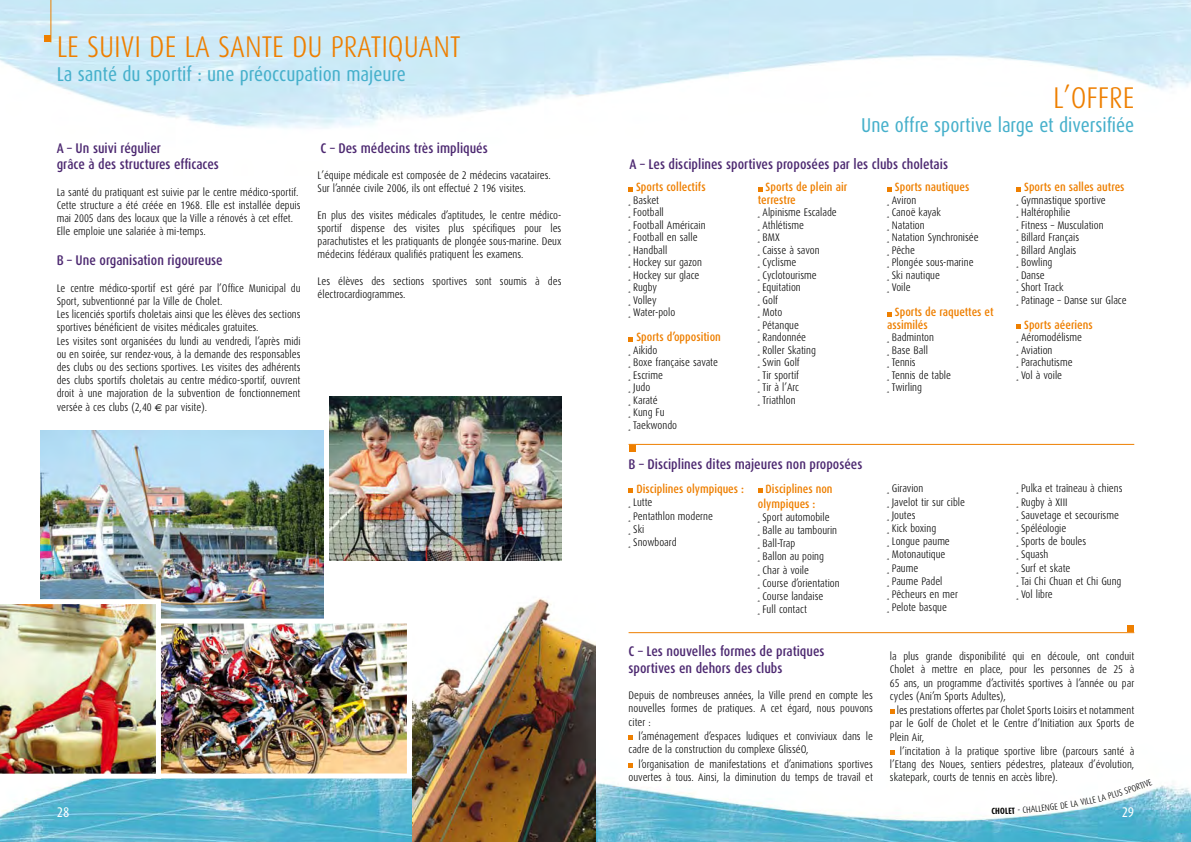
<style>
.page{position:relative;width:1191px;height:842px;background:#fff}
.page>*{position:absolute;margin:0;border:0;box-sizing:border-box;transform-origin:0 0}
.t1{font:300 30px "Dax Condensed";color:#ee7f00}
.t2{font:20px "Dax Condensed";color:#46b0cb}
.t3{font:500 14px/16.8px "Dax Condensed";color:#4d2971}
.t4{font:14px "Dax Condensed";color:#fff}
.t5{font:500 12px/12.5px "Dax Condensed";color:#ee7f00}
.t6{font:300 11px/13.2px "Dax Condensed";color:#000}
.t7{font:700 9px "Dax Condensed";color:#000}
.s1{font-family:"Euro Sans";font-weight:400;font-size:10px}
</style>
<div class="page">
<img style="left:0;top:0;width:1191px;height:842px">
<div style="left:44px;top:35px;width:7px;height:7px;background:#ee7f00"></div>
<hr style="left:51px;top:0;width:1px;height:42px;background:#ee7f00">
<img style="left:329px;top:396px;width:232px;height:165px">
<svg style="left:628px;top:187px;width:5px;height:4px"></svg>
<svg style="left:628px;top:337px;width:5px;height:4px"></svg>
<svg style="left:758px;top:187px;width:4px;height:4px"></svg>
<svg style="left:887px;top:187px;width:5px;height:4px"></svg>
<svg style="left:887px;top:312px;width:5px;height:4px"></svg>
<svg style="left:1016px;top:187px;width:5px;height:4px"></svg>
<svg style="left:1016px;top:324px;width:5px;height:5px"></svg>
<img style="left:40px;top:430px;width:283px;height:189px">
<img style="left:412px;top:595px;width:183px;height:247px">
<img style="left:0;top:599px;width:161px;height:180px">
<img style="left:162px;top:625px;width:244px;height:147px">
<div style="left:156px;top:619px;width:256px;height:159px;border:5px solid #fff"></div>
<svg style="left:628px;top:735px;width:5px;height:5px"></svg>
<svg style="left:628px;top:763px;width:5px;height:5px"></svg>
<svg style="left:890px;top:709px;width:4px;height:5px"></svg>
<svg style="left:890px;top:750px;width:4px;height:5px"></svg>
<svg style="left:628px;top:488px;width:5px;height:5px"></svg>
<svg style="left:758px;top:488px;width:4px;height:5px"></svg>
<hr style="left:628px;top:632px;width:506px;height:1px;background:#ee7f00">
<div style="left:1127px;top:625px;width:7px;height:7px;background:#ee7f00"></div>
<hr style="left:628px;top:444px;width:506px;height:1px;background:#ee7f00">
<div style="left:628px;top:445px;width:7px;height:7px;background:#ee7f00"></div>
<svg style="left:995px;top:779px;width:157px;height:35px"></svg>
<h1 class="t1" style="left:57px;top:31px;width:42px">LE SUIVI</h1>
<h1 class="t1" style="left:149px;top:31px;width:83px">DELASANTE</h1>
<h1 class="t1" style="left:292px;top:31px;width:53px">DU PRATIQUANT</h1>
<h2 class="t2" style="left:57px;top:63px;width:351px">La santé du sportif : une préoccupation majeure</h2>
<p class="t3" style="left:57px;top:139px;width:164px">A – Un suivi régulier<br>grâce à des structures efficaces</p>
<p class="t6" style="left:57px;top:186px;width:245px">La santé du pratiquant est suivie par le centre médico-sportif.<br>Cette structure a été créée en 1968. Elle est installée depuis mai 2005 dans des locaux que la Ville a rénovés à cet effet.<br>Elle emploie une salariée à mi-temps.</p>
<p class="t3" style="left:57px;top:252px;width:168px">B – Une organisation rigoureuse</p>
<p class="t6" style="left:57px;top:282px;width:245px">Le centre médico-sportif est géré par l’Office Municipal du Sport, subventionné par la Ville de Cholet.<br>Les licenciés sportifs choletais ainsi que les élèves des sections sportives bénéficient de visites médicales gratuites.<br>Les visites sont organisées du lundi au vendredi, l’après midi ou en soirée, sur rendez-vous, à la demande des responsables des clubs ou des sections sportives. Les visites des adhérents des clubs sportifs choletais au centre médico-sportif, ouvrent droit à une majoration de la subvention de fonctionnement versée à ces clubs (2,40 <span class="s1">€</span> par visite).</p>
<p class="t3" style="left:321px;top:139px;width:169px">C – Des médecins très impliqués</p>
<p class="t6" style="left:317px;top:169px;width:235px">L’équipe médicale est composée de 2 médecins vacataires.<br>Sur l’année civile 2006, ils ont effectué 2 196 visites.</p>
<p class="t6" style="left:317px;top:208px;width:245px;text-align:justify">En plus des visites médicales d’aptitudes, le centre médico&shy;sportif dispense des visites plus spécifiques pour les parachutistes et les pratiquants de plongée sous-marine. Deux médecins fédéraux qualifiés pratiquent les examens.</p>
<p class="t6" style="left:317px;top:274px;width:245px">Les élèves des sections sportives sont soumis à des électrocardiogrammes.</p>
<h1 class="t1" style="left:1053px;top:82px;width:68px">L’OFFRE</h1>
<h2 class="t2" style="left:861px;top:114px;width:274px">Une offre sportive large et diversifiée</h2>
<p class="t3" style="left:629px;top:156px;width:320px">A – Les disciplines sportives proposées par les clubs choletais</p>
<p class="t5" style="left:636px;top:181px;width:71px">Sports collectifs</p>
<p class="t6" style="left:628px;top:194px;width:78px;line-height:12.5px">¸ Basket<br>¸ Football<br>¸ Football Américain ¸ Football en salle<br>¸ Handball<br>¸ Hockey sur gazon ¸ Hockey sur glace<br>¸ Rugby<br>¸ Volley<br>¸ Water-polo</p>
<p class="t5" style="left:636px;top:331px;width:86px">Sports d’opposition</p>
<p class="t6" style="left:628px;top:344px;width:91px;line-height:12.5px">¸ Aikido<br>¸ Boxe française savate ¸ Escrime<br>¸ Judo<br>¸ Karaté<br>¸ Kung Fu<br>¸ Taekwondo</p>
<p class="t5" style="left:758px;top:181px;width:91px;text-indent:8px">Sports de plein air terrestre</p>
<p class="t6" style="left:758px;top:206px;width:81px;line-height:12.5px">¸ Alpinisme Escalade ¸ Athlétisme<br>¸ BMX<br>¸ Caisse à savon<br>¸ Cyclisme<br>¸ Cyclotourisme<br>¸ Equitation<br>¸ Golf<br>¸ Moto<br>¸ Pétanque<br>¸ Randonnée<br>¸ Roller Skating<br>¸ Swin Golf<br>¸ Tir sportif<br>¸ Tir à l’Arc<br>¸ Triathlon</p>
<p class="t3" style="left:628px;top:456px;width:235px">B – Disciplines dites majeures non proposées</p>
<p class="t5" style="left:636px;top:483px;width:109px">Disciplines olympiques :</p>
<p class="t6" style="left:628px;top:496px;width:86px">¸ Lutte<br>¸ Pentathlon moderne ¸ Ski<br>¸ Snowboard</p>
<p class="t5" style="left:758px;top:482px;width:76px;line-height:14.4px;text-indent:8px">Disciplines non olympiques :</p>
<p class="t6" style="left:758px;top:511px;width:83px">¸ Sport automobile<br>¸ Balle au tambourin ¸ Ball-Trap<br>¸ Ballon au poing<br>¸ Char à voile<br>¸ Course d’orientation ¸ Course landaise<br>¸ Full contact</p>
<p class="t3" style="left:628px;top:643px;width:197px">C – Les nouvelles formes de pratiques sportives en dehors des clubs</p>
<p class="t6" style="left:628px;top:689px;width:246px;text-align:justify">Depuis de nombreuses années, la Ville prend en compte les nouvelles formes de pratiques. A cet égard, nous pouvons citer :</p>
<p class="t6" style="left:628px;top:730px;width:246px;text-indent:10px">l’aménagement d’espaces ludiques et conviviaux dans le cadre de la construction du complexe GlisséO,</p>
<p class="t6" style="left:628px;top:757px;width:246px;text-align:right">l’organisation de manifestations et d’animations sportives ouvertes à tous. Ainsi, la diminution du temps de travail et</p>
<p class="t5" style="left:895px;top:181px;width:76px">Sports nautiques</p>
<p class="t6" style="left:887px;top:194px;width:93px;line-height:12.5px">¸ Aviron<br>¸ Canoë kayak<br>¸ Natation<br>¸ Natation Synchronisée ¸ Pêche<br>¸ Plongée sous-marine<br>¸ Ski nautique<br>¸ Voile</p>
<p class="t5" style="left:887px;top:306px;width:108px;text-indent:8px">Sports de raquettes et assimilés</p>
<p class="t6" style="left:887px;top:332px;width:65px;line-height:12.5px">¸ Badminton<br>¸ Base Ball<br>¸ Tennis<br>¸ Tennis de table ¸ Twirling</p>
<p class="t5" style="left:1024px;top:181px;width:102px">Sports en salles autres</p>
<p class="t6" style="left:1016px;top:194px;width:112px;line-height:12.5px">¸ Gymnastique sportive<br>¸ Haltérophilie<br>¸ Fitness – Musculation<br>¸ Billard Français<br>¸ Billard Anglais<br>¸ Bowling<br>¸ Danse<br>¸ Short Track<br>¸ Patinage – Danse sur Glace</p>
<p class="t5" style="left:1024px;top:319px;width:70px">Sports aéeriens</p>
<p class="t6" style="left:1016px;top:332px;width:67px;line-height:12.5px">¸ Aéromodélisme ¸ Aviation<br>¸ Parachutisme<br>¸ Vol à voile</p>
<p class="t6" style="left:887px;top:482px;width:79px">¸ Giravion<br>¸ Javelot tir sur cible ¸ Joutes<br>¸ Kick boxing<br>¸ Longue paume<br>¸ Motonautique<br>¸ Paume<br>¸ Paume Padel<br>¸ Pêcheurs en mer<br>¸ Pelote basque</p>
<p class="t6" style="left:1016px;top:482px;width:108px">¸ Pulka et traîneau à chiens ¸ Rugby à XIII<br>¸ Sauvetage et secourisme ¸ Spéléologie<br>¸ Sports de boules<br>¸ Squash<br>¸ Surf et skate<br>¸ Tai Chi Chuan et Chi Gung ¸ Vol libre</p>
<p class="t6" style="left:890px;top:650px;width:246px;text-align:justify">la plus grande disponibilité qui en découle, ont conduit Cholet à mettre en place, pour les personnes de 25 à 65 ans, un programme d’activités sportives à l’année ou par cycles (Ani’m Sports Adultes),</p>
<p class="t6" style="left:890px;top:704px;width:246px;text-align:justify;text-indent:7px">les prestations offertes par Cholet Sports Loisirs et notamment par le Golf de Cholet et le Centre d’Initiation aux Sports de Plein Air,</p>
<p class="t6" style="left:890px;top:745px;width:246px;text-align:justify;text-indent:10px">l’incitation à la pratique sportive libre (parcours santé à l’Etang des Noues, sentiers pédestres, plateaux d’évolution, skatepark, courts de tennis en accès libre).</p>
<p class="t4" style="left:57px;top:804px;width:7px">28</p>
<p class="t7" style="left:991px;top:806px;width:5px">C</p>
<p class="t4" style="left:1121px;top:804px;width:7px">29</p>
</div>
